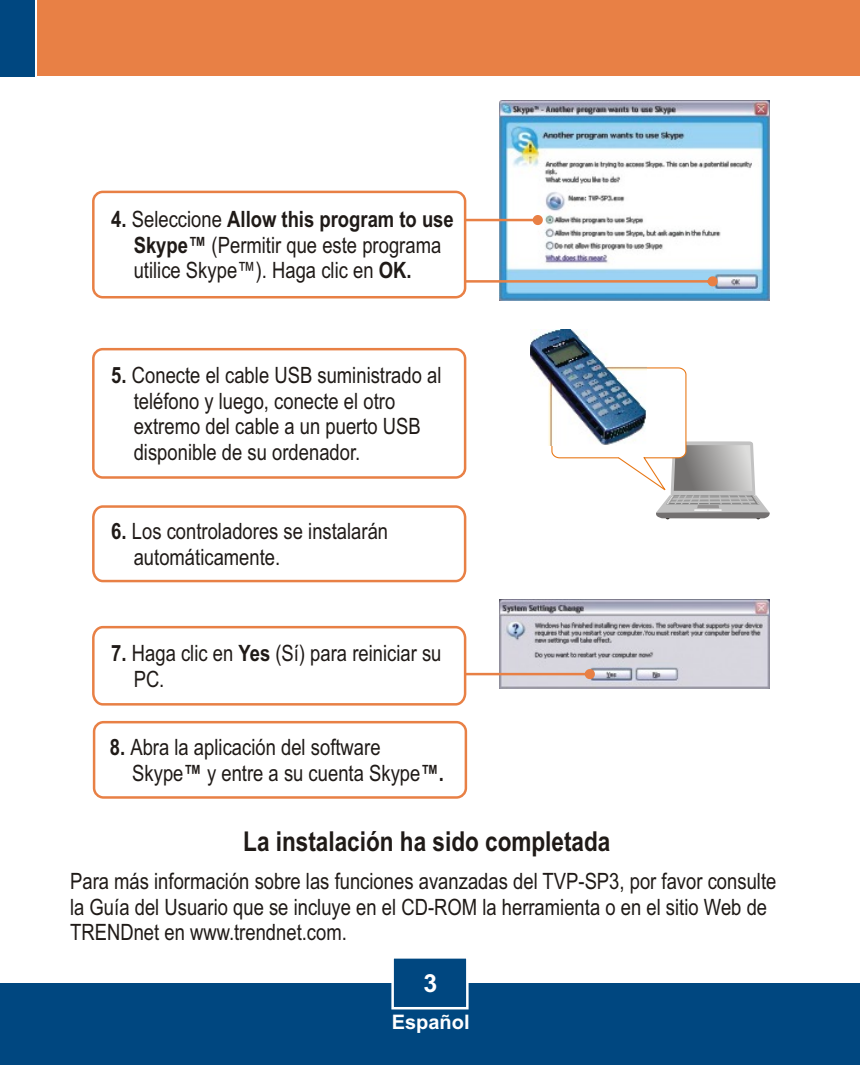
<style>
.page{position:relative;width:860px;height:1065px;background:#fff}
.page>*{position:absolute;margin:0;border:0;box-sizing:border-box;transform-origin:0 0}
.t1{font:700 27.5px "Arial Narrow";color:#1f1a17}
.t2{font:700 25px "Arial";color:#fff}
.t3{font:22.5px/25.5px "Arial Narrow";color:#1f1a17}
.t4{font:700 20px "Arial";color:#fff}
.s1{font-weight:700}
</style>
<div class="page">
<div style="left:37px;top:0;width:823px;height:76px;background:#e88045"></div>
<div style="left:0;top:0;width:34px;height:76px;background:#004780"></div>
<div style="left:0;top:983px;width:860px;height:82px;background:#004780"></div>
<svg style="left:391px;top:958px;width:78px;height:52px"></svg>
<img style="left:499px;top:600px;width:270px;height:89px">
<img style="left:499px;top:100px;width:270px;height:200px">
<svg style="left:466px;top:276px;width:252px;height:10px"></svg>
<svg style="left:466px;top:215px;width:77px;height:10px"></svg>
<div style="left:92px;top:191px;width:374px;height:107px;background:#fff;border:3px solid #e88045;border-radius:9px"></div>
<div style="left:92px;top:348px;width:374px;height:131px;background:#fff;border:3px solid #e88045;border-radius:9px"></div>
<svg style="left:92px;top:505px;width:375px;height:78px"></svg>
<svg style="left:92px;top:625px;width:503px;height:81px"></svg>
<svg style="left:551px;top:367px;width:219px;height:152px"></svg>
<img style="left:531px;top:329px;width:116px;height:117px">
<div style="left:93px;top:721px;width:374px;height:78px;background:#fff;border:3px solid #e88045;border-radius:9px"></div>
<p class="t3" style="left:134px;top:208px;width:322px;text-indent:-22px"><span class="s1">4.</span> Seleccione <span class="s1">Allow this program to use<br>Skype™</span> (Permitir que este programa utilice Skype™). Haga clic en <span class="s1">OK.</span></p>
<p class="t3" style="left:134px;top:365px;width:309px;text-indent:-22px"><span class="s1">5.</span> Conecte el cable USB suministrado al teléfono y luego, conecte el otro extremo del cable a un puerto USB disponible de su ordenador.</p>
<p class="t3" style="left:134px;top:521px;width:256px;text-indent:-22px"><span class="s1">6.</span> Los controladores se instalarán automáticamente.</p>
<p class="t3" style="left:134px;top:643px;width:309px;text-indent:-22px"><span class="s1">7.</span> Haga clic en <span class="s1">Yes</span> (Sí) para reiniciar su<br>PC.</p>
<p class="t3" style="left:132px;top:736px;width:313px;text-indent:-22px"><span class="s1">8.</span> Abra la aplicación del software<br>Skype<span class="s1">™</span> y entre a su cuenta Skype<span class="s1">™.</span></p>
<p class="t1" style="left:243px;top:831px;width:369px">La instalación ha sido completada</p>
<p class="t3" style="left:70px;top:871px;width:708px">Para más información sobre las funciones avanzadas del TVP-SP3, por favor consulte la Guía del Usuario que se incluye en el CD-ROM la herramienta o en el sitio Web de<br>TRENDnet en www.trendnet.com.</p>
<p class="t2" style="left:424px;top:973px;width:15px">3</p>
<p class="t4" style="left:392px;top:1015px;width:79px">Español</p>
</div>
